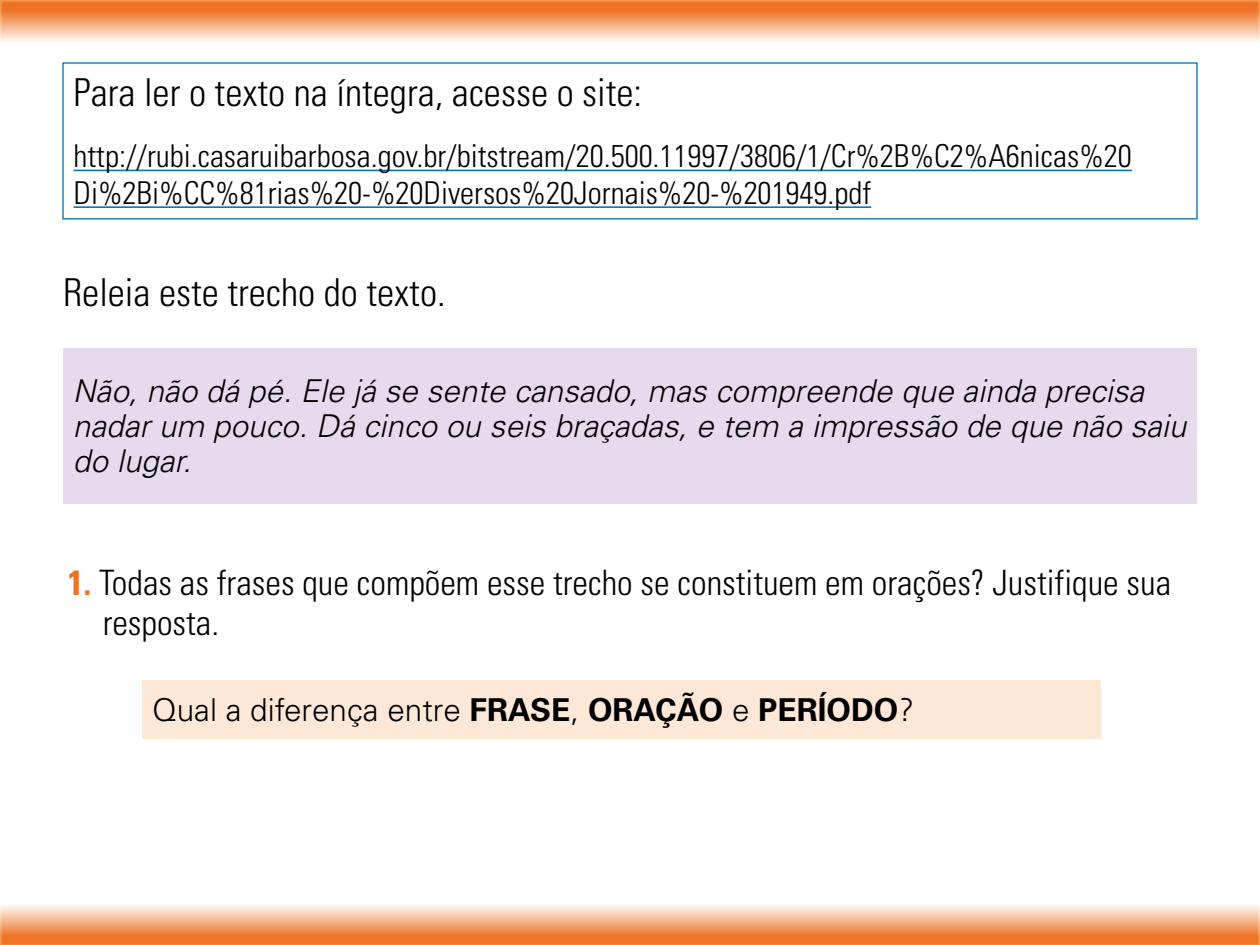
<style>
.page{position:relative;width:1260px;height:945px;background:#fff}
.page>*{position:absolute;margin:0;border:0;box-sizing:border-box;transform-origin:0 0}
.t1{font:300 condensed 38.5px "Univers LT Std";color:#000}
.t2{font:300 condensed 35px/40.2px "Univers LT Std";color:#000}
.t3{font:300 condensed 31.5px/36.8px "Univers LT Std";color:#000}
.t4{font:italic 300 31.5px/35px "Univers LT Std";color:#000}
.t5{font:300 31.5px "Univers LT Std";color:#000}
.s1{font-weight:700;color:#ee7326}
.s2{font-weight:700}
</style>
<div class="page">
<svg style="left:0;top:0;width:1260px;height:42px;background:#f4a675"></svg>
<svg style="left:0;top:906px;width:1260px;height:39px;background:#f4a676"></svg>
<div style="left:63px;top:348px;width:1134px;height:156px;background:#e6dbed"></div>
<div style="left:142px;top:681px;width:959px;height:58px;background:#fde8d8"></div>
<hr style="left:74px;top:170px;width:1058px;height:1px;background:#0072bb">
<hr style="left:74px;top:206px;width:797px;height:2px;background:#0072bb">
<div style="left:62px;top:62px;width:1136px;height:158px;border:1px solid #0072bb"></div>
<p class="t1" style="left:74px;top:69px;width:570px">Para ler o texto na íntegra, acesse o site:</p>
<p class="t3" style="left:74px;top:138px;width:1060px">http://rubi.casaruibarbosa.gov.br/bitstream/20.500.11997/3806/1/Cr%2B%C2%A6nicas%20<br>Di%2Bi%CC%81rias%20-%20Diversos%20Jornais%20-%201949.pdf</p>
<p class="t1" style="left:63px;top:269px;width:384px">Releia este trecho do texto.</p>
<p class="t4" style="left:73px;top:374px;width:1115px">Não, não dá pé. Ele já se sente cansado, mas compreende que ainda precisa nadar um pouco. Dá cinco ou seis braçadas, e tem a impressão de que não saiu do lugar.</p>
<p class="t2" style="left:103px;top:562px;width:1070px;text-indent:-35px"><span class="s1">1.</span> Todas as frases que compõem esse trecho se constituem em orações? Justifique sua resposta.</p>
<p class="t5" style="left:152px;top:691px;width:763px">Qual a diferença entre <span class="s2">FRASE</span>, <span class="s2">ORAÇÃO</span> e <span class="s2">PERÍODO</span>?</p>
</div>
